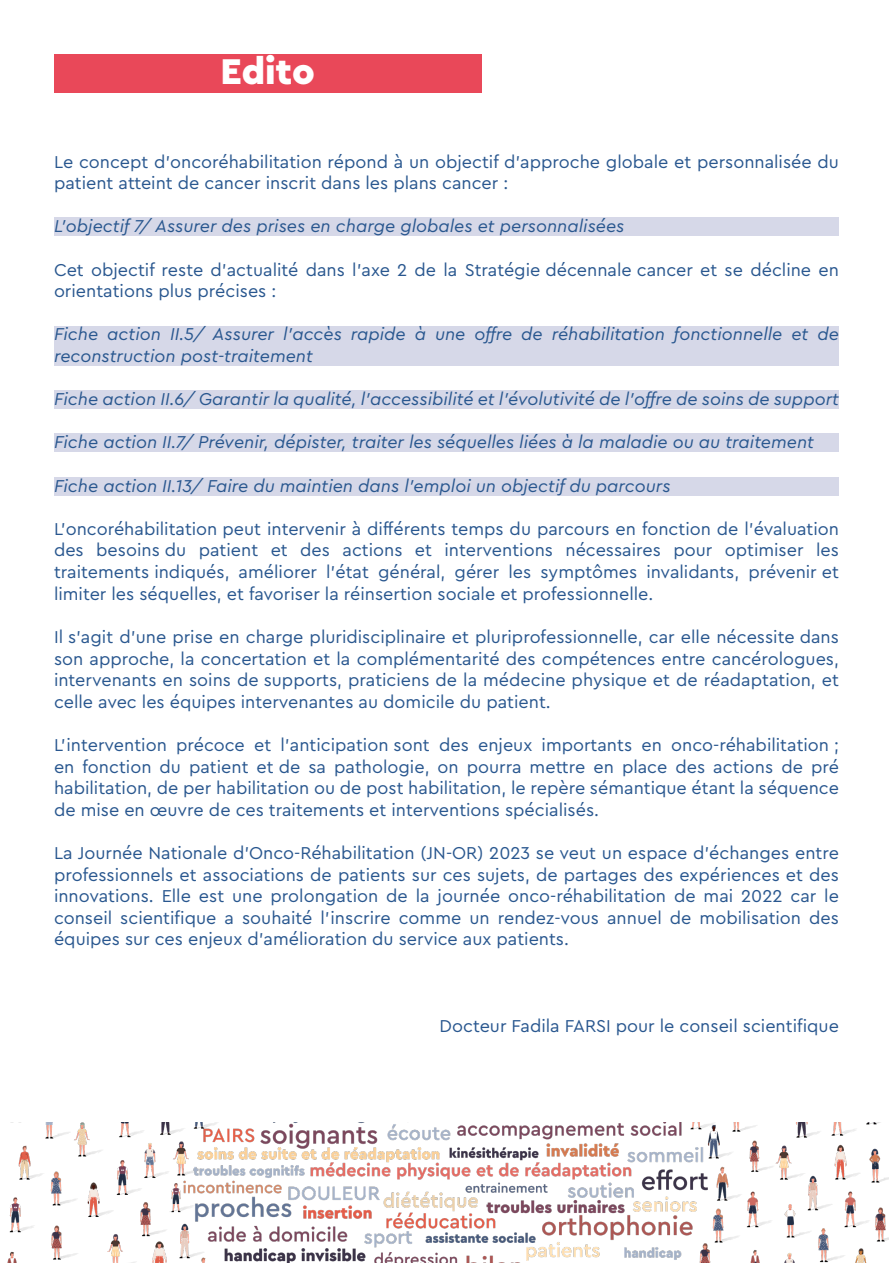
<style>
.page{position:relative;width:893px;height:1263px;background:#fff}
.page>*{position:absolute;margin:0;border:0;box-sizing:border-box;transform-origin:0 0}
.t1{font:900 37.5px "Cera PRO";letter-spacing:-.005em;color:#fff}
.t2{font:18px/21.6px "Cera PRO";color:#29578f;text-align:justify}
.t3{font:italic 18px/21.6px "Cera PRO";color:#29578f}
</style>
<div class="page">
<div style="left:54px;top:218px;width:785px;height:18px;background:#d6d8e8"></div>
<div style="left:54px;top:326px;width:785px;height:39px;background:#d6d8e8"></div>
<div style="left:54px;top:391px;width:785px;height:18px;background:#d6d8e8"></div>
<div style="left:54px;top:434px;width:785px;height:18px;background:#d6d8e8"></div>
<div style="left:54px;top:477px;width:785px;height:18px;background:#d6d8e8"></div>
<div style="left:54px;top:54px;width:427px;height:38px;background:#e94859"></div>
<img style="left:7px;top:1123px;width:882px;height:140px">
<h1 class="t1" style="left:221px;top:47px;width:96px">Edito</h1>
<p class="t2" style="left:54px;top:150px;width:786px">Le concept d’oncoréhabilitation répond à un objectif d’approche globale et personnalisée du patient atteint de cancer inscrit dans les plans cancer :</p>
<p class="t3" style="left:54px;top:215px;width:572px">L’objectif 7/ Assurer des prises en charge globales et personnalisées</p>
<p class="t2" style="left:54px;top:258px;width:786px">Cet objectif reste d’actualité dans l’axe 2 de la Stratégie décennale cancer et se décline en orientations plus précises :</p>
<p class="t3" style="left:54px;top:323px;width:786px">Fiche action II.5/ Assurer l’accès rapide à une offre de réhabilitation fonctionnelle et de reconstruction post-traitement</p>
<p class="t3" style="left:54px;top:388px;width:786px">Fiche action II.6/ Garantir la qualité, l’accessibilité et l’évolutivité de l’offre de soins de support</p>
<p class="t3" style="left:54px;top:431px;width:762px">Fiche action II.7/ Prévenir, dépister, traiter les séquelles liées à la maladie ou au traitement</p>
<p class="t3" style="left:54px;top:474px;width:618px">Fiche action II.13/ Faire du maintien dans l’emploi un objectif du parcours</p>
<p class="t2" style="left:54px;top:517px;width:786px">L’oncoréhabilitation peut intervenir à différents temps du parcours en fonction de l’évaluation des besoins du patient et des actions et interventions nécessaires pour optimiser les traitements indiqués, améliorer l’état général, gérer les symptômes invalidants, prévenir et limiter les séquelles, et favoriser la réinsertion sociale et professionnelle.</p>
<p class="t2" style="left:54px;top:625px;width:786px">Il s’agit d’une prise en charge pluridisciplinaire et pluriprofessionnelle, car elle nécessite dans son approche, la concertation et la complémentarité des compétences entre cancérologues, intervenants en soins de supports, praticiens de la médecine physique et de réadaptation, et celle avec les équipes intervenantes au domicile du patient.</p>
<p class="t2" style="left:54px;top:733px;width:786px">L’intervention précoce et l’anticipation sont des enjeux importants en onco-réhabilitation ; en fonction du patient et de sa pathologie, on pourra mettre en place des actions de pré habilitation, de per habilitation ou de post habilitation, le repère sémantique étant la séquence de mise en œuvre de ces traitements et interventions spécialisés.</p>
<p class="t2" style="left:54px;top:841px;width:786px">La Journée Nationale d’Onco-Réhabilitation (JN-OR) 2023 se veut un espace d’échanges entre professionnels et associations de patients sur ces sujets, de partages des expériences et des innovations. Elle est une prolongation de la journée onco-réhabilitation de mai 2022 car le conseil scientifique a souhaité l’inscrire comme un rendez-vous annuel de mobilisation des équipes sur ces enjeux d’amélioration du service aux patients.</p>
<p class="t2" style="left:440px;top:1014px;width:401px">Docteur Fadila FARSI pour le conseil scientifique</p>
</div>
